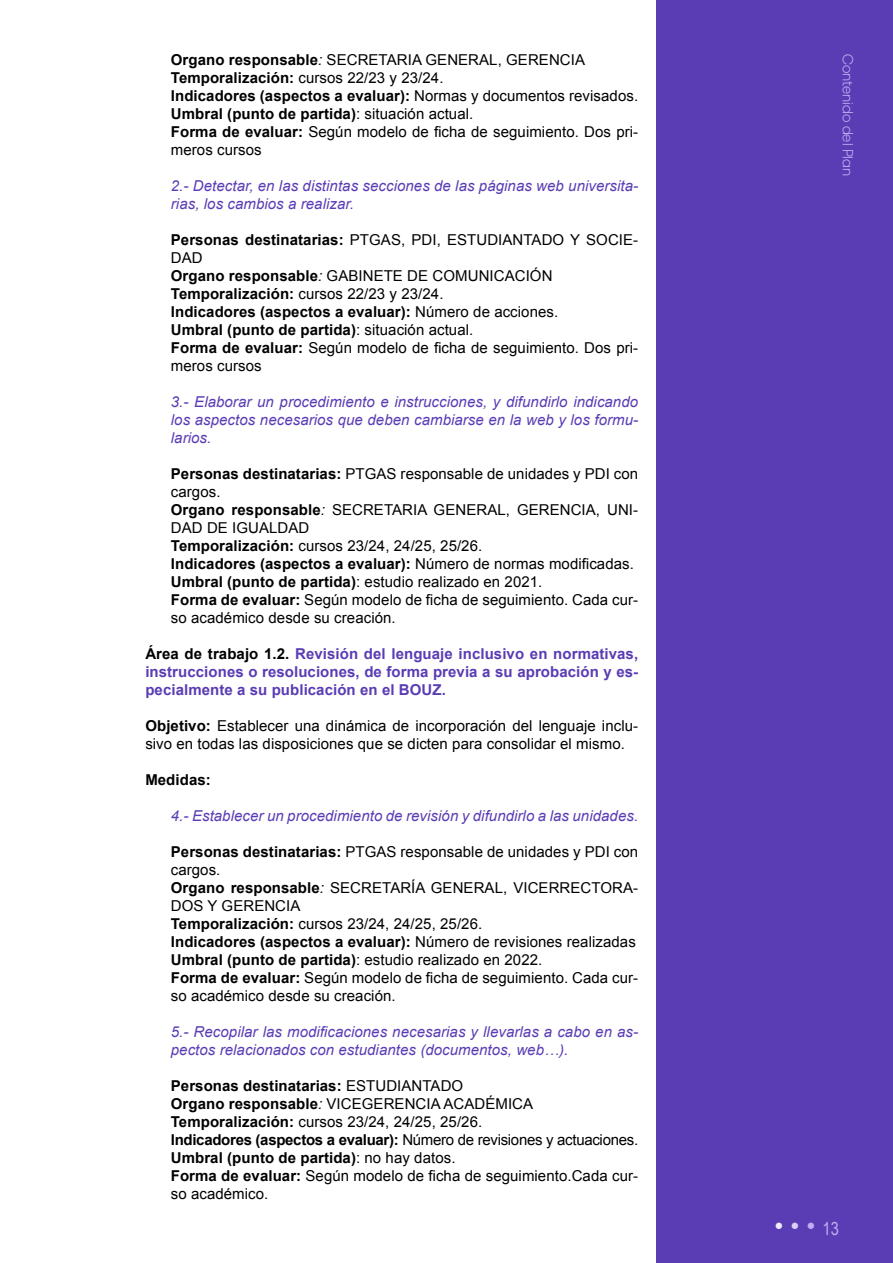
<style>
.page{position:relative;width:893px;height:1263px;background:#fff}
.page>*{position:absolute;margin:0;border:0;box-sizing:border-box;transform-origin:0 0}
.t1{font:18px "Arial Narrow";color:#c3acf2}
.t2{font:15px/18px "Arial";letter-spacing:.005em;color:#000}
.t3{font:italic 15px/18px "Arial";letter-spacing:.005em;color:#5a3cb4}
.t4{font:700 15px/18px "Arial";letter-spacing:.005em;color:#5a3cb4;text-align:justify}
.t5{font:300 15px "Duplet";color:#c3acf2}
.t6{font:700 15px "Arial";letter-spacing:.005em;color:#000}
.s1{font-weight:700}
.s2{font-style:italic}
.s3{color:#000}
.s4{font-family:"Arial";font-size:25.5px;color:#f0edfa}
.s5{font-family:"Arial";font-size:25.5px;color:#dbd0f6}
.s6{font-family:"Arial";font-size:25.5px}
</style>
<div class="page">
<div style="left:656px;top:0;width:237px;height:1263px;background:#5a3cb4"></div>
<p class="t2" style="left:171px;top:51px;width:469px"><span class="s1">Organo responsable</span><span class="s2">:</span> SECRETARIA GENERAL, GERENCIA <span class="s1">Temporalización:</span> cursos 22/23 y 23/24.<br><span class="s1">Indicadores (aspectos a evaluar):</span> Normas y documentos revisados.<br><span class="s1">Umbral (punto de partida)</span>: situación actual.<br><span class="s1">Forma de evaluar:</span> Según modelo de ficha de seguimiento. Dos pri&shy;meros cursos</p>
<p class="t3" style="left:171px;top:177px;width:469px">2.- Detectar, en las distintas secciones de las páginas web universita&shy;rias, los cambios a realizar.</p>
<p class="t2" style="left:171px;top:231px;width:469px"><span class="s1">Personas destinatarias:</span> PTGAS, PDI, ESTUDIANTADO Y SOCIE-DAD<br><span class="s1">Organo responsable</span><span class="s2">:</span> GABINETE DE COMUNICACIÓN <span class="s1">Temporalización:</span> cursos 22/23 y 23/24.<br><span class="s1">Indicadores (aspectos a evaluar):</span> Número de acciones.<br><span class="s1">Umbral (punto de partida)</span>: situación actual.<br><span class="s1">Forma de evaluar:</span> Según modelo de ficha de seguimiento. Dos pri&shy;meros cursos</p>
<p class="t3" style="left:171px;top:393px;width:469px;text-align:justify">3.- Elaborar un procedimiento e instrucciones, y difundirlo indicando los aspectos necesarios que deben cambiarse en la web y los formu&shy;larios.</p>
<p class="t2" style="left:171px;top:465px;width:469px"><span class="s1">Personas destinatarias:</span> PTGAS responsable de unidades y PDI con cargos.<br><span class="s1">Organo responsable</span><span class="s2">:</span> SECRETARIA GENERAL, GERENCIA, UNI-DAD DE IGUALDAD<br><span class="s1">Temporalización:</span> cursos 23/24, 24/25, 25/26.<br><span class="s1">Indicadores (aspectos a evaluar):</span> Número de normas modificadas.<br><span class="s1">Umbral (punto de partida)</span>: estudio realizado en 2021.<br><span class="s1">Forma de evaluar:</span> Según modelo de ficha de seguimiento. Cada cur&shy;so académico desde su creación.</p>
<p class="t4" style="left:145px;top:645px;width:494px"><span class="s3">Área de trabajo 1.2.</span> Revisión del lenguaje inclusivo en normativas, instrucciones o resoluciones, de forma previa a su aprobación y es&shy;pecialmente a su publicación en el BOUZ.</p>
<p class="t2" style="left:145px;top:717px;width:494px"><span class="s1">Objetivo:</span> Establecer una dinámica de incorporación del lenguaje inclu&shy;sivo en todas las disposiciones que se dicten para consolidar el mismo.</p>
<p class="t6" style="left:145px;top:770px;width:67px">Medidas:</p>
<p class="t3" style="left:171px;top:807px;width:469px">4.- Establecer un procedimiento de revisión y difundirlo a las unidades.</p>
<p class="t2" style="left:171px;top:843px;width:469px"><span class="s1">Personas destinatarias:</span> PTGAS responsable de unidades y PDI con cargos.<br><span class="s1">Organo responsable</span><span class="s2">:</span> SECRETARÍA GENERAL, VICERRECTORA-DOS Y GERENCIA<br><span class="s1">Temporalización:</span> cursos 23/24, 24/25, 25/26.<br><span class="s1">Indicadores (aspectos a evaluar):</span> Número de revisiones realizadas <span class="s1">Umbral (punto de partida)</span>: estudio realizado en 2022.<br><span class="s1">Forma de evaluar:</span> Según modelo de ficha de seguimiento. Cada cur&shy;so académico desde su creación.</p>
<p class="t3" style="left:171px;top:1023px;width:469px">5.- Recopilar las modificaciones necesarias y llevarlas a cabo en as&shy;pectos relacionados con estudiantes (documentos, web…).</p>
<p class="t2" style="left:171px;top:1077px;width:469px"><span class="s1">Personas destinatarias:</span> ESTUDIANTADO<br><span class="s1">Organo responsable</span><span class="s2">:</span> VICEGERENCIA ACADÉMICA <span class="s1">Temporalización:</span> cursos 23/24, 24/25, 25/26.<br><span class="s1">Indicadores (aspectos a evaluar):</span> Número de revisiones y actuaciones.<br><span class="s1">Umbral (punto de partida)</span>: no hay datos.<br><span class="s1">Forma de evaluar:</span> Según modelo de ficha de seguimiento.Cada cur&shy;so académico.</p>
<p class="t5" style="left:856px;top:54px;width:124px;rotate:90deg">Contenido del Plan</p>
<p class="t1" style="left:774px;top:1216px;width:66px"><span class="s4">•</span> <span class="s5">•</span> <span class="s6">•</span> 13</p>
</div>
